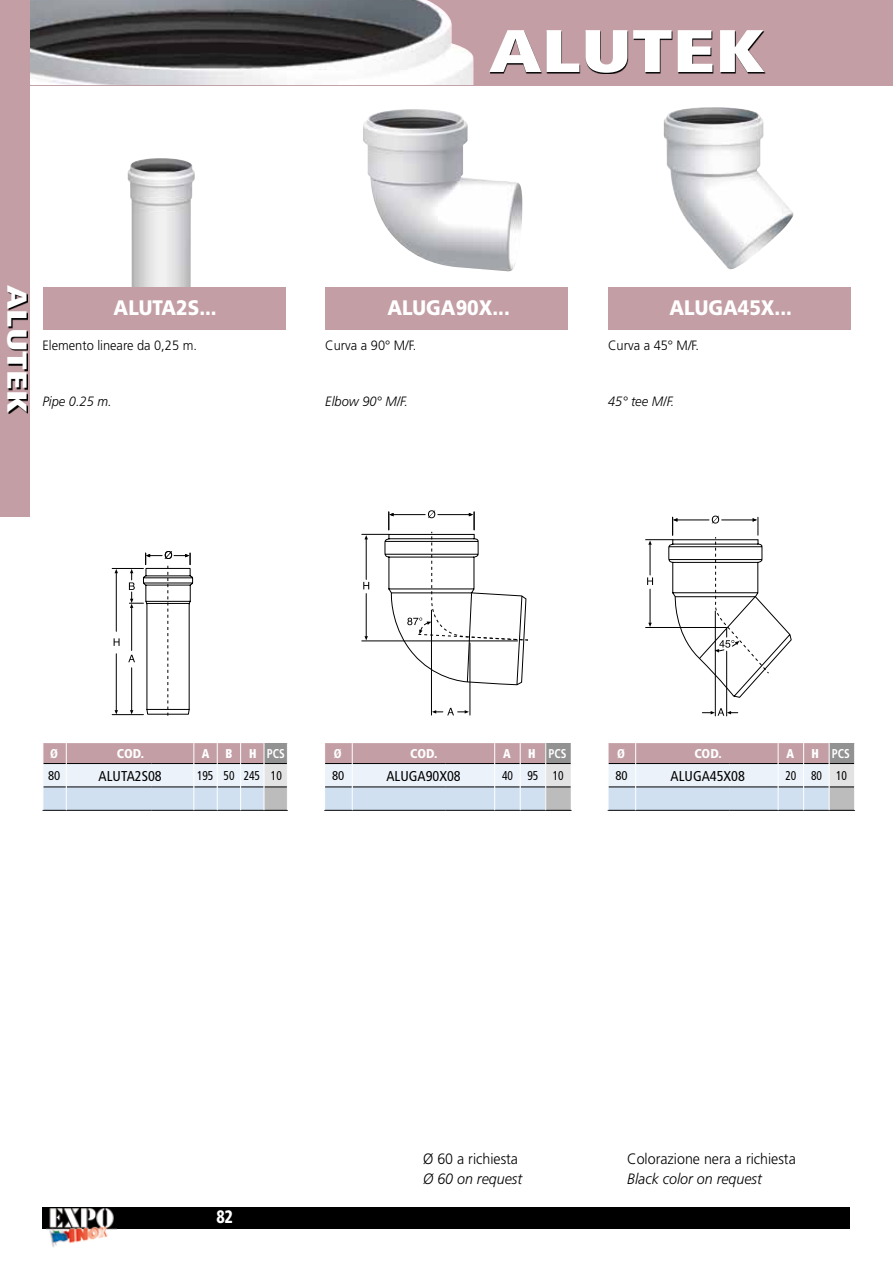
<style>
.page{position:relative;width:893px;height:1263px;background:#fff}
.page>*{position:absolute;margin:0;border:0;box-sizing:border-box;transform-origin:0 0}
.t1{font:900 condensed 60px "Frutiger";color:#fff;scale:1.31 1}
.t2{font:900 condensed 27.45px "Frutiger";letter-spacing:.01em;color:#fff;scale:1.31 1}
.t3{font:900 21px "Frutiger";color:#fff;scale:.9 1}
.t4{font:900 condensed 18px "Frutiger";color:#fff;scale:.9 1}
.t5{font:300 15px "Frutiger";color:#000;scale:.95 1}
.t6{font:italic 300 15px "Frutiger";color:#000;scale:.95 1}
.t7{font:condensed 14.25px "Frutiger";color:#000}
.t8{font:300 13.5px "Frutiger";color:#000;scale:.95 1}
.t9{font:italic 300 13.5px "Frutiger";color:#000;scale:.95 1}
.t10{font:condensed 12.75px "Frutiger";letter-spacing:-.01em;color:#000;scale:.9 1}
.t11{font:900 condensed 12.75px "Frutiger";color:#fff}
.t12{font:700 condensed 12.75px "Frutiger";color:#fff;scale:.9 1}
.t13{font:900 condensed 12.75px "Frutiger";color:#fff;scale:.9 1}
.t14{font:condensed 12.75px "Frutiger";letter-spacing:-.01em;color:#000}
.t15{font:900 condensed 12.75px "Frutiger";color:#fff;scale:.9 1}
</style>
<div class="page">
<div style="left:43px;top:1207px;width:807px;height:21px;background:#000"></div>
<img style="left:47px;top:1208px;width:69px;height:39px">
<img style="left:128px;top:158px;width:67px;height:129px">
<div style="left:43px;top:287px;width:243px;height:43px;background:#c39ea5"></div>
<div style="left:0;top:0;width:893px;height:85px;background:#c39ea5"></div>
<img style="left:30px;top:0;width:444px;height:85px">
<svg style="left:490px;top:31px;width:276px;height:43px"></svg>
<div style="left:325px;top:287px;width:243px;height:43px;background:#c39ea5"></div>
<div style="left:608px;top:287px;width:242px;height:43px;background:#c39ea5"></div>
<div style="left:0;top:0;width:30px;height:517px;background:#c39ea5"></div>
<svg style="left:8px;top:286px;width:20px;height:128px"></svg>
<img style="left:363px;top:109px;width:159px;height:163px">
<img style="left:663px;top:107px;width:131px;height:163px">
<svg style="left:43px;top:743px;width:245px;height:68px;background:#cbc8d1"></svg>
<svg style="left:324px;top:743px;width:248px;height:68px;background:#cbc8d1"></svg>
<svg style="left:608px;top:743px;width:247px;height:68px;background:#cac7d0"></svg>
<hr style="left:112px;top:714px;width:31px;height:1px;background:#000">
<hr style="left:112px;top:568px;width:31px;height:1px;background:#000">
<svg style="left:114px;top:638px;width:6px;height:8px"></svg>
<hr style="left:116px;top:654px;width:1px;height:56px;background:#000">
<hr style="left:116px;top:573px;width:1px;height:58px;background:#000">
<svg style="left:128px;top:551px;width:65px;height:165px"></svg>
<svg style="left:432px;top:708px;width:37px;height:7px"></svg>
<hr style="left:431px;top:610px;width:1px;height:105px;background:#000">
<hr style="left:470px;top:643px;width:1px;height:72px;background:#000">
<svg style="left:362px;top:510px;width:166px;height:176px"></svg>
<svg style="left:702px;top:708px;width:36px;height:8px"></svg>
<hr style="left:715px;top:611px;width:1px;height:105px;background:#000">
<hr style="left:726px;top:651px;width:1px;height:65px;background:#000">
<svg style="left:646px;top:516px;width:146px;height:182px"></svg>
<h1 class="t1" style="left:489px;top:15px;width:212px">ALUTEK</h1>
<h2 class="t2" style="left:34px;top:285px;width:99px;rotate:90deg">ALUTEK</h2>
<h3 class="t3" style="left:114px;top:295px;width:116px">ALUTA2S...</h3>
<h3 class="t3" style="left:387px;top:295px;width:137px">ALUGA90X...</h3>
<h3 class="t3" style="left:670px;top:295px;width:137px">ALUGA45X...</h3>
<p class="t8" style="left:325px;top:337px;width:97px">Curva a 90° M/F.</p>
<p class="t8" style="left:608px;top:337px;width:97px">Curva a 45° M/F.</p>
<p class="t8" style="left:43px;top:337px;width:164px">Elemento lineare da 0,25 m.</p>
<p class="t9" style="left:43px;top:394px;width:74px">Pipe 0.25 m.</p>
<p class="t9" style="left:325px;top:394px;width:88px">Elbow 90° M/F.</p>
<p class="t9" style="left:608px;top:394px;width:71px">45° tee M/F.</p>
<p class="t12" style="left:267px;top:745px;width:22px">PCS</p>
<p class="t15" style="left:50px;top:746px;width:10px">Ø</p>
<p class="t11" style="left:117px;top:746px;width:29px">COD.</p>
<p class="t13" style="left:202px;top:746px;width:35px">A B</p>
<p class="t13" style="left:249px;top:746px;width:10px">H</p>
<p class="t7" style="left:99px;top:767px;width:65px">ALUTA2S08</p>
<p class="t10" style="left:197px;top:768px;width:96px">195 50 245 10</p>
<p class="t14" style="left:48px;top:768px;width:14px">80</p>
<p class="t12" style="left:548px;top:745px;width:22px">PCS</p>
<p class="t15" style="left:334px;top:746px;width:10px">Ø</p>
<p class="t11" style="left:410px;top:746px;width:29px">COD.</p>
<p class="t13" style="left:503px;top:746px;width:10px">A</p>
<p class="t13" style="left:528px;top:746px;width:10px">H</p>
<p class="t7" style="left:386px;top:767px;width:76px">ALUGA90X08</p>
<p class="t10" style="left:502px;top:768px;width:70px">40 95 10</p>
<p class="t14" style="left:332px;top:768px;width:14px">80</p>
<p class="t12" style="left:832px;top:745px;width:22px">PCS</p>
<p class="t15" style="left:617px;top:746px;width:10px">Ø</p>
<p class="t11" style="left:694px;top:746px;width:29px">COD.</p>
<p class="t13" style="left:787px;top:746px;width:10px">A</p>
<p class="t13" style="left:812px;top:746px;width:10px">H</p>
<p class="t7" style="left:671px;top:767px;width:76px">ALUGA45X08</p>
<p class="t10" style="left:785px;top:768px;width:70px">20 80 10</p>
<p class="t14" style="left:615px;top:768px;width:14px">80</p>
<h3 class="t4" style="left:216px;top:1206px;width:20px">82</h3>
<p class="t5" style="left:423px;top:1150px;width:102px">Ø 60 a richiesta</p>
<p class="t6" style="left:423px;top:1170px;width:106px">Ø 60 on request</p>
<p class="t5" style="left:627px;top:1150px;width:179px">Colorazione nera a richiesta</p>
<p class="t6" style="left:627px;top:1170px;width:143px">Black color on request</p>
</div>
